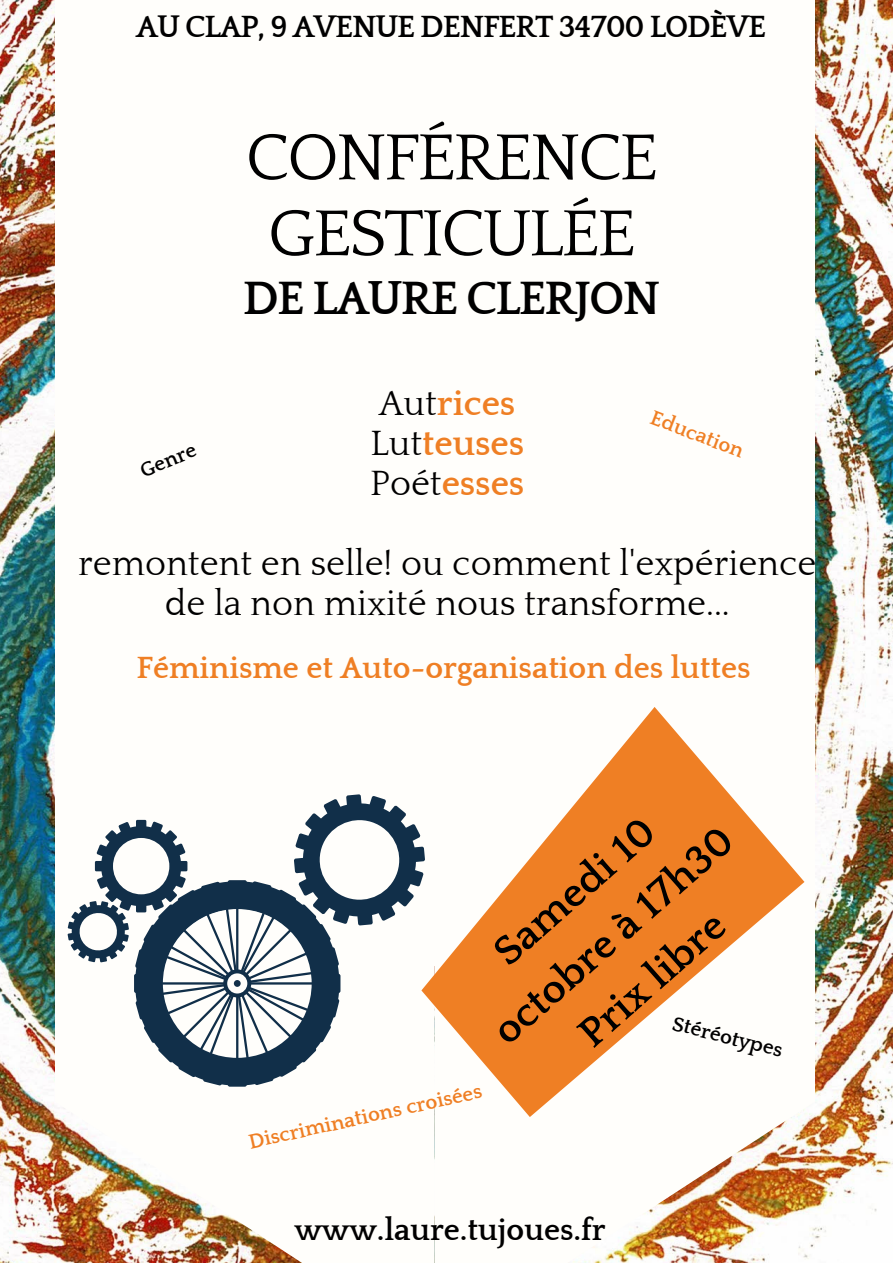
<style>
.page{position:relative;width:893px;height:1263px;background:#fff}
.page>*{position:absolute;margin:0;border:0;box-sizing:border-box;transform-origin:0 0}
.t1{font:67.88px/76px "Quattrocento";letter-spacing:-.04em;color:#000;text-align:center}
.t2{font:700 48px "Quattrocento";letter-spacing:-.04em;color:#000}
.t3{font:700 42px/58.5px "Quattrocento";color:#000;text-align:center}
.t4{font:36px/40px "Quattrocento";color:#000;text-align:center}
.t5{font:700 36px/40px "Quattrocento";color:#ef7f24}
.t6{font:700 31.5px "Quattrocento";color:#ef7f24}
.t7{font:700 31.5px "Quattrocento";letter-spacing:-.04em;color:#000}
.t8{font:700 31.5px "Quattrocento";color:#000}
.t9{font:700 21px "Quattrocento";color:#ef7f24}
.t10{font:700 21px "Quattrocento";color:#000}
.s1{font-weight:400;color:#000}
</style>
<div class="page">
<img style="left:0;top:0;width:893px;height:1263px">
<div style="left:55px;top:0;width:760px;height:966px;background:#fffefb"></div>
<img style="left:434px;top:966px;width:381px;height:297px">
<img style="left:55px;top:966px;width:379px;height:297px">
<svg style="left:68px;top:794px;width:312px;height:293px"></svg>
<svg style="left:380px;top:707px;width:424px;height:410px"></svg>
<p class="t7" style="left:136px;top:10px;width:631px">AU CLAP, 9 AVENUE DENFERT 34700 LODÈVE</p>
<p class="t10" style="left:137px;top:462px;width:60px;rotate:-23deg">Genre</p>
<h1 class="t1" style="left:246px;top:121px;width:414px">CONFÉRENCE<br>GESTICULÉE</h1>
<h2 class="t2" style="left:243px;top:273px;width:419px">DE LAURE CLERJON</h2>
<p class="t5" style="left:370px;top:385px;width:156px"><span class="s1">Aut</span>rices<br><span class="s1">Lut</span>teuses<br><span class="s1">Poét</span>esses</p>
<p class="t9" style="left:655px;top:406px;width:100px;rotate:21deg">Education</p>
<p class="t4" style="left:78px;top:545px;width:740px">remontent en selle! ou comment l'expérience de la non mixité nous transforme...</p>
<p class="t6" style="left:136px;top:651px;width:615px">Féminisme et Auto-organisation des luttes</p>
<p class="t3" style="left:441px;top:970px;width:306px;rotate:-41deg">Samedi 10 octobre à 17h30<br>Prix libre</p>
<p class="t10" style="left:675px;top:1012px;width:114px;rotate:14deg">Stéréotypes</p>
<p class="t9" style="left:246px;top:1130px;width:240px;rotate:-12deg">Discriminations croisées</p>
<p class="t8" style="left:294px;top:1213px;width:313px">www.laure.tujoues.fr</p>
</div>
